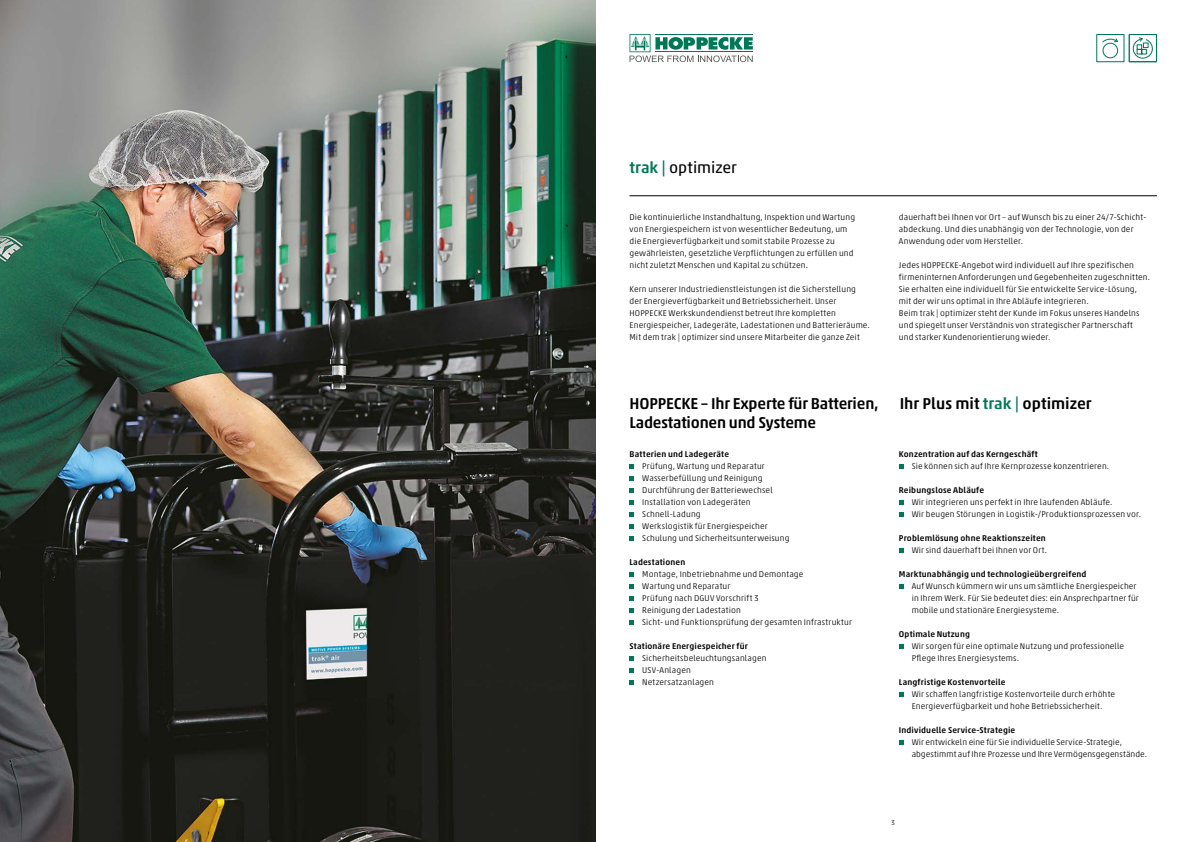
<style>
.page{position:relative;width:1191px;height:842px;background:#fff}
.page>*{position:absolute;margin:0;border:0;box-sizing:border-box;transform-origin:0 0}
.t1{font:500 16px/19.2px "Akko Pro";letter-spacing:-.01em;color:#000}
.t2{font:16px "Akko Pro";letter-spacing:-.005em;color:#000}
.t3{font:300 8.5px/12px "Akko Pro";letter-spacing:.015em;color:#000}
.t4{font:500 8.5px "Akko Pro";letter-spacing:.02em;color:#000}
.t5{font:300 7px "Akko Pro";color:#000}
.s1{font-weight:500;color:#007858}
.s2{color:#007858}
</style>
<div class="page">
<img style="left:0;top:0;width:595px;height:842px">
<div style="left:1096px;top:34px;width:28px;height:28px;border:1px solid #007858"></div>
<svg style="left:1102px;top:38px;width:16px;height:5px"></svg>
<div style="left:1102px;top:42px;width:16px;height:17px;border:1px solid #007858;border-radius:50%"></div>
<svg style="left:1128px;top:34px;width:29px;height:28px"></svg>
<hr style="left:629px;top:196px;width:528px;height:1px;background:#000">
<svg style="left:629px;top:464px;width:5px;height:5px"></svg>
<svg style="left:629px;top:476px;width:5px;height:5px"></svg>
<svg style="left:629px;top:488px;width:5px;height:5px"></svg>
<svg style="left:629px;top:500px;width:5px;height:5px"></svg>
<svg style="left:629px;top:512px;width:5px;height:5px"></svg>
<svg style="left:629px;top:524px;width:5px;height:5px"></svg>
<svg style="left:629px;top:536px;width:5px;height:5px"></svg>
<svg style="left:629px;top:572px;width:5px;height:5px"></svg>
<svg style="left:629px;top:584px;width:5px;height:5px"></svg>
<svg style="left:629px;top:596px;width:5px;height:5px"></svg>
<svg style="left:629px;top:608px;width:5px;height:5px"></svg>
<svg style="left:629px;top:620px;width:5px;height:5px"></svg>
<svg style="left:629px;top:656px;width:5px;height:5px"></svg>
<svg style="left:629px;top:668px;width:5px;height:5px"></svg>
<svg style="left:629px;top:680px;width:5px;height:5px"></svg>
<svg style="left:629px;top:34px;width:124px;height:28px"></svg>
<svg style="left:899px;top:464px;width:4px;height:5px"></svg>
<svg style="left:899px;top:500px;width:4px;height:5px"></svg>
<svg style="left:899px;top:512px;width:4px;height:5px"></svg>
<svg style="left:899px;top:548px;width:4px;height:5px"></svg>
<svg style="left:899px;top:584px;width:4px;height:5px"></svg>
<svg style="left:899px;top:644px;width:4px;height:5px"></svg>
<svg style="left:899px;top:692px;width:4px;height:5px"></svg>
<svg style="left:899px;top:740px;width:4px;height:5px"></svg>
<h1 class="t2" style="left:629px;top:158px;width:109px"><span class="s1">trak |</span> optimizer</h1>
<p class="t3" style="left:629px;top:211px;width:227px">Die kontinuierliche Instandhaltung, Inspektion und Wartung von Energiespeichern ist von wesentlicher Bedeutung, um die Energieverfügbarkeit und somit stabile Prozesse zu gewährleisten, gesetzliche Verpflichtungen zu erfüllen und nicht zuletzt Menschen und Kapital zu schützen.</p>
<p class="t3" style="left:629px;top:283px;width:242px">Kern unserer Industriedienstleistungen ist die Sicherstellung der Energieverfügbarkeit und Betriebssicherheit. Unser HOPPECKE Werkskundendienst betreut Ihre kompletten Energiespeicher, Ladegeräte, Ladestationen und Batterieräume.<br>Mit dem trak | optimizer sind unsere Mitarbeiter die ganze Zeit</p>
<p class="t3" style="left:899px;top:211px;width:249px">dauerhaft bei Ihnen vor Ort – auf Wunsch bis zu einer 24/7-Schicht&shy;abdeckung. Und dies unabhängig von der Technologie, von der<br>Anwendung oder vom Hersteller.</p>
<p class="t3" style="left:899px;top:259px;width:253px">Jedes HOPPECKE-Angebot wird individuell auf Ihre spezifischen firmeninternen Anforderungen und Gegebenheiten zugeschnitten.<br>Sie erhalten eine individuell für Sie entwickelte Service-Lösung, mit der wir uns optimal in Ihre Abläufe integrieren.<br>Beim trak | optimizer steht der Kunde im Fokus unseres Handelns und spiegelt unser Verständnis von strategischer Partnerschaft<br>und starker Kundenorientierung wieder.</p>
<h1 class="t1" style="left:629px;top:394px;width:250px">HOPPECKE – Ihr Experte für Batterien,<br>Ladestationen und Systeme</h1>
<p class="t4" style="left:629px;top:449px;width:101px">Batterien und Ladegeräte</p>
<p class="t3" style="left:642px;top:460px;width:149px">Prüfung, Wartung und Reparatur<br>Wasserbefüllung und Reinigung<br>Durchführung der Batteriewechsel<br>Installation von Ladegeräten<br>Schnell-Ladung<br>Werkslogistik für Energiespeicher<br>Schulung und Sicherheitsunterweisung</p>
<p class="t4" style="left:629px;top:557px;width:57px">Ladestationen</p>
<p class="t3" style="left:642px;top:568px;width:211px">Montage, Inbetriebnahme und Demontage<br>Wartung und Reparatur<br>Prüfung nach DGUV Vorschrift 3<br>Reinigung der Ladestation<br>Sicht- und Funktionsprüfung der gesamten Infrastruktur</p>
<p class="t4" style="left:629px;top:641px;width:120px">Stationäre Energiespeicher für</p>
<p class="t3" style="left:642px;top:652px;width:126px">Sicherheitsbeleuchtungsanlagen<br>USV-Anlagen<br>Netzersatzanlagen</p>
<h1 class="t1" style="left:899px;top:394px;width:193px">Ihr Plus mit <span class="s2">trak |</span> optimizer</h1>
<p class="t4" style="left:899px;top:449px;width:140px">Konzentration auf das Kerngeschäft</p>
<p class="t3" style="left:911px;top:460px;width:199px">Sie können sich auf Ihre Kernprozesse konzentrieren.</p>
<p class="t4" style="left:899px;top:485px;width:87px">Reibungslose Abläufe</p>
<p class="t3" style="left:911px;top:496px;width:231px">Wir integrieren uns perfekt in Ihre laufenden Abläufe.<br>Wir beugen Störungen in Logistik-/Produktionsprozessen vor.</p>
<p class="t4" style="left:899px;top:533px;width:148px">Problemlösung ohne Reaktionszeiten</p>
<p class="t3" style="left:911px;top:544px;width:137px">Wir sind dauerhaft bei Ihnen vor Ort.</p>
<p class="t4" style="left:899px;top:569px;width:189px">Marktunabhängig und technologieübergreifend</p>
<p class="t3" style="left:911px;top:580px;width:228px">Auf Wunsch kümmern wir uns um sämtliche Energiespeicher in Ihrem Werk. Für Sie bedeutet dies: ein Ansprechpartner für mobile und stationäre Energiesysteme.</p>
<p class="t4" style="left:899px;top:629px;width:73px">Optimale Nutzung</p>
<p class="t3" style="left:911px;top:640px;width:214px">Wir sorgen für eine optimale Nutzung und professionelle<br>Pflege Ihres Energiesystems.</p>
<p class="t4" style="left:899px;top:677px;width:108px">Langfristige Kostenvorteile</p>
<p class="t3" style="left:911px;top:688px;width:205px">Wir schaffen langfristige Kostenvorteile durch erhöhte<br>Energieverfügbarkeit und hohe Betriebssicherheit.</p>
<p class="t4" style="left:899px;top:725px;width:118px">Individuelle Service-Strategie</p>
<p class="t3" style="left:911px;top:736px;width:237px">Wir entwickeln eine für Sie individuelle Service-Strategie, abgestimmt auf Ihre Prozesse und Ihre Vermögensgegenstände.</p>
<p class="t5" style="left:891px;top:818px;width:5px">3</p>
</div>
